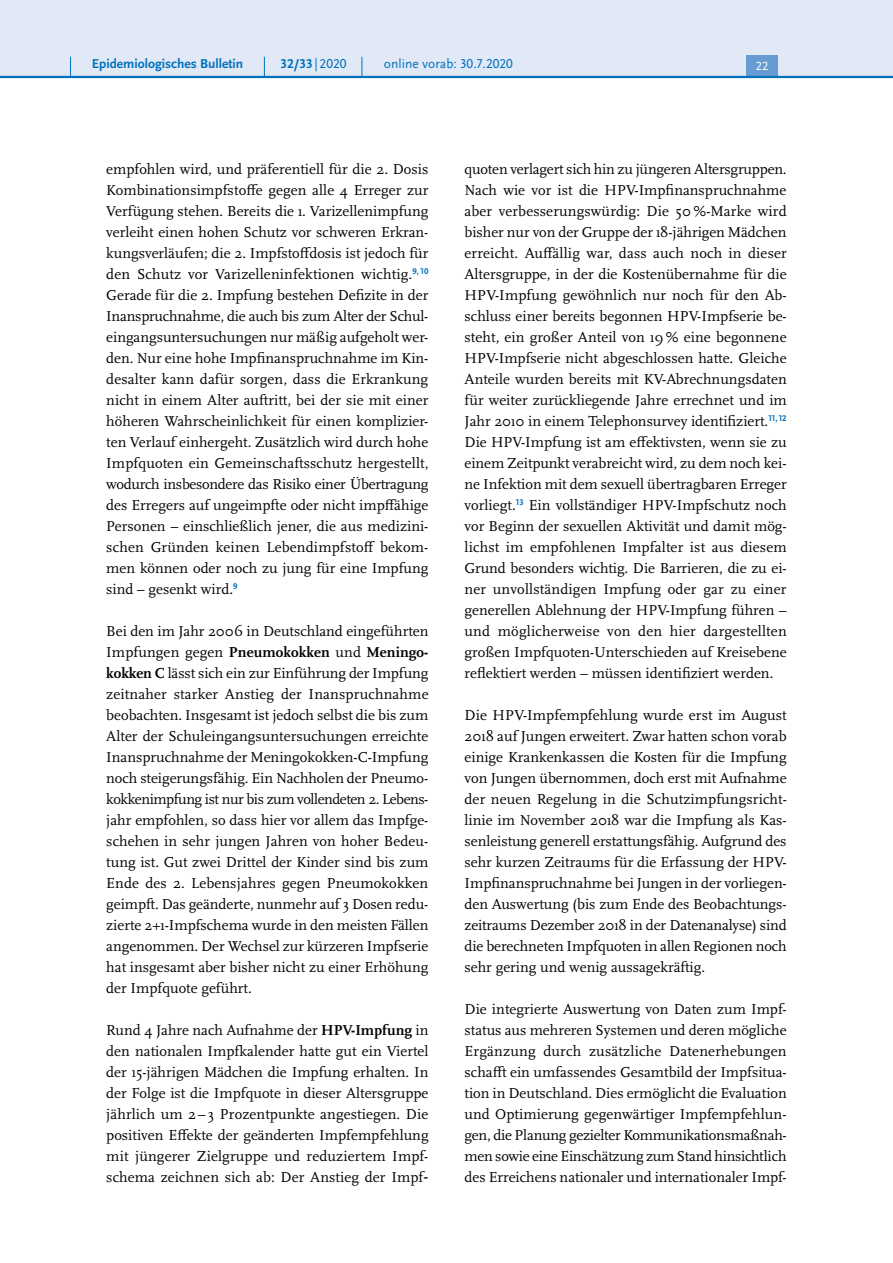
<style>
.page{position:relative;width:893px;height:1263px;background:#fff}
.page>*{position:absolute;margin:0;border:0;box-sizing:border-box;transform-origin:0 0}
.P_-_Fließtext{font:15px/21px "Scala Pro";color:#000;text-align:justify}
.t1{font:700 13.5px "Scala Sans Pro";color:#0072bc}
.t2{font:13.5px "Scala Sans Pro";color:#0072bc}
.t3{font:12.45px "Scala Sans Pro";color:#fff}
.s1{font-weight:400}
.s2{font-weight:700}
.s3{font-size:18px}
</style>
<div class="page">
<div style="left:0;top:0;width:893px;height:77px;background:#e1e8f6"></div>
<div style="left:746px;top:55px;width:32px;height:21px;background:#679bd2"></div>
<hr style="left:0;top:76px;width:893px;height:2px;background:#0072bc">
<svg style="left:70px;top:57px;width:1px;height:19px"></svg>
<svg style="left:264px;top:57px;width:1px;height:19px"></svg>
<svg style="left:362px;top:57px;width:1px;height:19px"></svg>
<p class="t1" style="left:92px;top:55px;width:153px">Epidemiologisches Bulletin</p>
<p class="t1" style="left:280px;top:55px;width:68px">32/33 <span class="s1">|2020</span></p>
<p class="t2" style="left:384px;top:55px;width:131px">online vorab: 30.7.2020</p>
<p class="t3" style="left:756px;top:59px;width:14px">22</p>
<p class="P_-_Fließtext" style="left:106px;top:158px;width:324px">empfohlen wird, und präferentiell für die 2. Dosis Kombinationsimpfstoffe gegen alle 4 Erreger zur Verfügung stehen. Bereits die 1. Varizellenimpfung verleiht einen hohen Schutz vor schweren Erkran&shy;kungsverläufen; die 2. Impfstoffdosis ist jedoch für den Schutz vor Varizelleninfektionen wichtig.<sup>9,</sup> <sup>10<br></sup>Gerade für die 2. Impfung bestehen Defizite in der Inanspruchnahme, die auch bis zum Alter der Schul&shy;eingangsuntersuchungen nur mäßig aufgeholt wer&shy;den. Nur eine hohe Impfinanspruchnahme im Kin&shy;desalter kann dafür sorgen, dass die Erkrankung nicht in einem Alter auftritt, bei der sie mit einer höheren Wahrscheinlichkeit für einen komplizier&shy;ten Verlauf einhergeht. Zusätzlich wird durch hohe Impfquoten ein Gemeinschaftsschutz hergestellt, wodurch insbesondere das Risiko einer Übertragung des Erregers auf ungeimpfte oder nicht impffähige Personen – einschließlich jener, die aus medizini&shy;schen Gründen keinen Lebendimpfstoff bekom&shy;men können oder noch zu jung für eine Impfung sind – gesenkt wird.<sup>9</sup></p>
<p class="P_-_Fließtext" style="left:106px;top:620px;width:324px">Bei den im Jahr 2006 in Deutschland eingeführten Impfungen gegen <span class="s2">Pneumokokken</span> und <span class="s2">Meningo&shy;kokken C</span> lässt sich ein zur Einführung der Impfung zeitnaher starker Anstieg der Inanspruchnahme beobachten. Insgesamt ist jedoch selbst die bis zum Alter der Schuleingangsuntersuchungen erreichte Inanspruchnahme der Meningokokken-C-Impfung noch steigerungsfähig. Ein Nachholen der Pneumo&shy;kokkenimpfung ist nur bis zum vollendeten 2. Lebens&shy;jahr empfohlen, so dass hier vor allem das Impfge&shy;schehen in sehr jungen Jahren von hoher Bedeu&shy;tung ist. Gut zwei Drittel der Kinder sind bis zum Ende des 2. Lebensjahres gegen Pneumokokken geimpft. Das geänderte, nunmehr auf 3 Dosen redu&shy;zierte 2+1-Impfschema wurde in den meisten Fällen angenommen. Der Wechsel zur kürzeren Impfserie hat insgesamt aber bisher nicht zu einer Erhöhung der Impfquote geführt.</p>
<p class="P_-_Fließtext" style="left:106px;top:1019px;width:324px">Rund 4 Jahre nach Aufnahme der <span class="s2">HPV-Impfung</span> in den nationalen Impfkalender hatte gut ein Viertel der 15-jährigen Mädchen die Impfung erhalten. In der Folge ist die Impfquote in dieser Altersgruppe jährlich um 2 – 3 Prozentpunkte angestiegen. Die positiven Effekte der geänderten Impfempfehlung mit jüngerer Zielgruppe und reduziertem Impf&shy;schema zeichnen sich ab: Der Anstieg der Impf<span class="s3">-</span></p>
<p class="P_-_Fließtext" style="left:465px;top:158px;width:324px">quoten verlagert sich hin zu jüngeren Altersgruppen.<br>Nach wie vor ist die HPV-Impfinanspruchnahme aber verbesserungswürdig: Die 50 %-Marke wird bisher nur von der Gruppe der 18-jährigen Mädchen erreicht. Auffällig war, dass auch noch in dieser Altersgruppe, in der die Kostenübernahme für die HPV-Impfung gewöhnlich nur noch für den Ab&shy;schluss einer bereits begonnen HPV-Impfserie be&shy;steht, ein großer Anteil von 19 % eine begonnene HPV-Impfserie nicht abgeschlossen hatte. Gleiche Anteile wurden bereits mit KV-Abrechnungsdaten für weiter zurückliegende Jahre errechnet und im Jahr 2010 in einem Telephonsurvey identifiziert.<sup>11,</sup> <sup>12<br></sup>Die HPV-Impfung ist am effektivsten, wenn sie zu einem Zeitpunkt verabreicht wird, zu dem noch kei&shy;ne Infektion mit dem sexuell übertragbaren Erreger vorliegt.<sup>13</sup> Ein vollständiger HPV-Impfschutz noch vor Beginn der sexuellen Aktivität und damit mög&shy;lichst im empfohlenen Impfalter ist aus diesem Grund besonders wichtig. Die Barrieren, die zu ei&shy;ner unvollständigen Impfung oder gar zu einer generellen Ablehnung der HPV-Impfung führen – und möglicherweise von den hier dargestellten großen Impfquoten-Unterschieden auf Kreisebene reflektiert werden – müssen identifiziert werden.</p>
<p class="P_-_Fließtext" style="left:465px;top:704px;width:324px">Die HPV-Impfempfehlung wurde erst im August 2018 auf Jungen erweitert. Zwar hatten schon vorab einige Krankenkassen die Kosten für die Impfung von Jungen übernommen, doch erst mit Aufnahme der neuen Regelung in die Schutzimpfungsricht&shy;linie im November 2018 war die Impfung als Kas&shy;senleistung generell erstattungsfähig. Aufgrund des sehr kurzen Zeitraums für die Erfassung der HPV-Impfinanspruchnahme bei Jungen in der vorliegen&shy;den Auswertung (bis zum Ende des Beobachtungs&shy;zeitraums Dezember 2018 in der Datenanalyse) sind die berechneten Impfquoten in allen Regionen noch sehr gering und wenig aussagekräftig.</p>
<p class="P_-_Fließtext" style="left:465px;top:998px;width:324px">Die integrierte Auswertung von Daten zum Impf&shy;status aus mehreren Systemen und deren mögliche Ergänzung durch zusätzliche Datenerhebungen schafft ein umfassendes Gesamtbild der Impfsitua&shy;tion in Deutschland. Dies ermöglicht die Evaluation und Optimierung gegenwärtiger Impfempfehlun&shy;gen, die Planung gezielter Kommunikationsmaßnah&shy;men sowie eine Einschätzung zum Stand hinsichtlich des Erreichens nationaler und internationaler Impf-</p>
</div>
